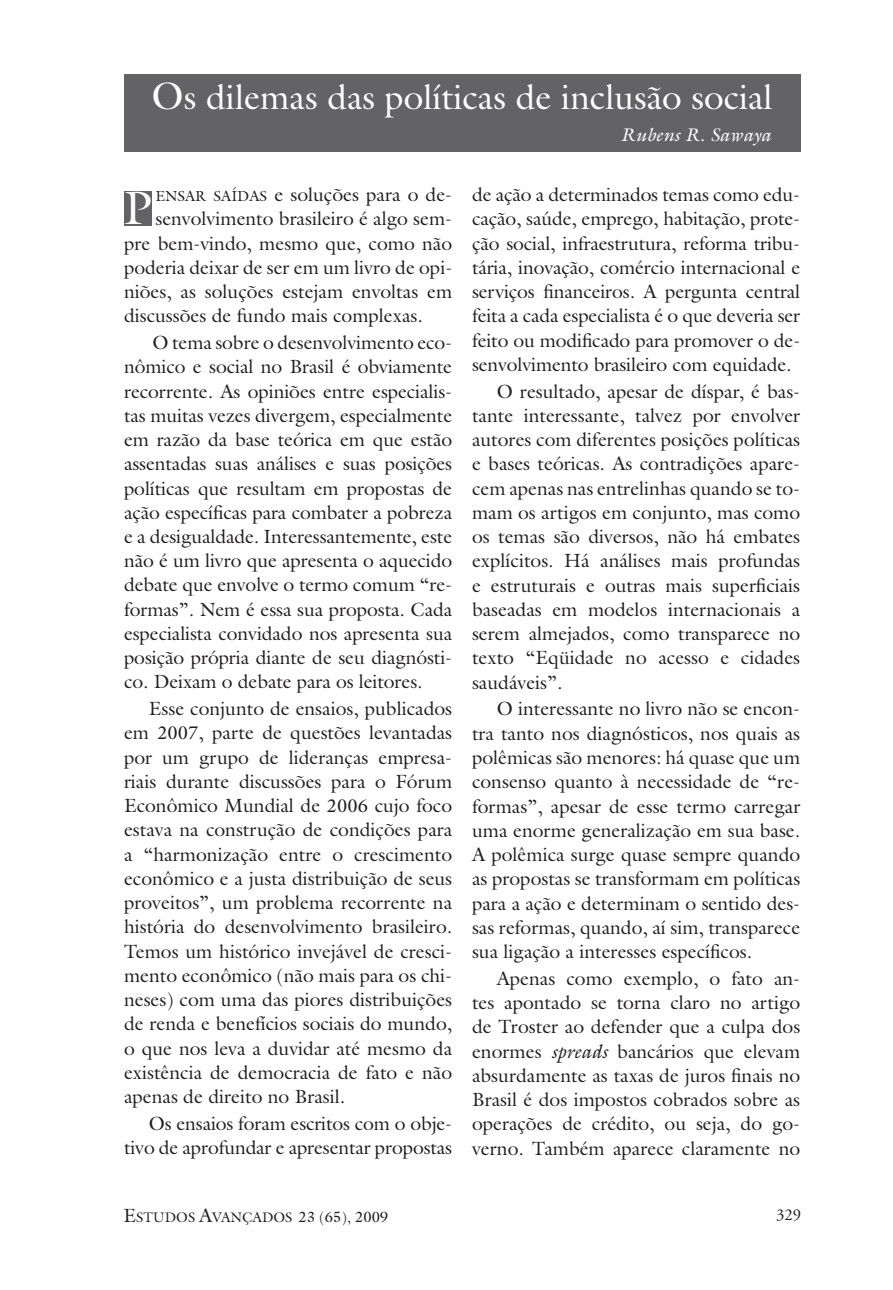
<style>
.page{position:relative;width:893px;height:1290px;background:#fff}
.page>*{position:absolute;margin:0;border:0;box-sizing:border-box;transform-origin:0 0}
.t1{font:47.25px "Galliard";color:#fff}
.t2{font:35px "Galliard";color:#fff}
.t3{font:19.25px/24.3px "Galliard";color:#231f20;text-align:justify}
.t4{font:italic 18.38px "Galliard";letter-spacing:.005em;color:#fff;scale:1.05 1}
.t5{font:16.62px "Adobe Garamond";color:#231f20}
.t6{font:14px "Galliard";color:#231f20}
.s1{font-size:38.5px}
.s2{font-size:14.7px}
.s3{font-size:18.38px}
.s4{font-style:italic}
.s5{font-size:19.25px}
.s6{font-size:14.88px}
.s7{font-size:13.12px}
</style>
<div class="page">
<div style="left:124px;top:74px;width:676px;height:77px;background:#636366"></div>
<div style="left:124px;top:191px;width:28px;height:35px;background:#636366"></div>
<h2 class="t2" style="left:152px;top:74px;width:623px"><span class="s1">O</span>s dilemas das políticas de inclusão social</h2>
<p class="t4" style="left:620px;top:123px;width:145px">Rubens R. Sawaya</p>
<p class="t3" style="left:155px;top:182px;width:298px"><span class="s2">ENSAR SAÍDAS</span> e soluções para o de-</p>
<p class="t3" style="left:155px;top:206px;width:298px">senvolvimento brasileiro é algo sem-</p>
<p class="t3" style="left:124px;top:231px;width:330px">pre bem-vindo, mesmo que, como não</p>
<p class="t3" style="left:124px;top:255px;width:330px">poderia deixar de ser em um livro de opi-</p>
<p class="t3" style="left:124px;top:279px;width:330px">niões, as soluções estejam envoltas em</p>
<p class="t3" style="left:124px;top:303px;width:300px">discussões de fundo mais complexas.</p>
<p class="t3" style="left:124px;top:330px;width:330px;text-indent:28px">O tema sobre o desenvolvimento eco&shy;nômico e social no Brasil é obviamente recorrente. As opiniões entre especialis&shy;tas muitas vezes divergem, especialmente em razão da base teórica em que estão assentadas suas análises e suas posições políticas que resultam em propostas de ação específicas para combater a pobreza e a desigualdade. Interessantemente, este não é um livro que apresenta o aquecido debate que envolve o termo comum “re&shy;formas”. Nem é essa sua proposta. Cada especialista convidado nos apresenta sua posição própria diante de seu diagnósti&shy;co. Deixam o debate para os leitores.</p>
<p class="t3" style="left:124px;top:696px;width:330px;text-indent:25px">Esse conjunto de ensaios, publicados em <span class="s3">2007</span>, parte de questões levantadas por um grupo de lideranças empresa&shy;riais durante discussões para o Fórum Econômico Mundial de <span class="s3">2006</span> cujo foco estava na construção de condições para a “harmonização entre o crescimento econômico e a justa distribuição de seus proveitos”, um problema recorrente na história do desenvolvimento brasileiro.<br>Temos um histórico invejável de cresci&shy;mento econômico (não mais para os chi&shy;neses) com uma das piores distribuições de renda e benefícios sociais do mundo, o que nos leva a duvidar até mesmo da existência de democracia de fato e não apenas de direito no Brasil.</p>
<p class="t3" style="left:124px;top:1110px;width:330px;text-align:right">Os ensaios foram escritos com o obje&shy;tivo de aprofundar e apresentar propostas</p>
<h1 class="t1" style="left:124px;top:178px;width:30px">P</h1>
<p class="t3" style="left:472px;top:182px;width:330px">de ação a determinados temas como edu&shy;cação, saúde, emprego, habitação, prote&shy;ção social, infraestrutura, reforma tribu&shy;tária, inovação, comércio internacional e serviços financeiros. A pergunta central feita a cada especialista é o que deveria ser feito ou modificado para promover o de&shy;senvolvimento brasileiro com equidade.</p>
<p class="t3" style="left:472px;top:378px;width:330px;text-indent:25px">O resultado, apesar de díspar, é bas&shy;tante interessante, talvez por envolver autores com diferentes posições políticas e bases teóricas. As contradições apare&shy;cem apenas nas entrelinhas quando se to&shy;mam os artigos em conjunto, mas como os temas são diversos, não há embates explícitos. Há análises mais profundas e estruturais e outras mais superficiais baseadas em modelos internacionais a serem almejados, como transparece no texto “Eqüidade no acesso e cidades saudáveis”.</p>
<p class="t3" style="left:472px;top:696px;width:330px;text-indent:25px">O interessante no livro não se encon&shy;tra tanto nos diagnósticos, nos quais as polêmicas são menores: há quase que um consenso quanto à necessidade de “re&shy;formas”, apesar de esse termo carregar uma enorme generalização em sua base.<br>A polêmica surge quase sempre quando as propostas se transformam em políticas para a ação e determinam o sentido des&shy;sas reformas, quando, aí sim, transparece sua ligação a interesses específicos.</p>
<p class="t3" style="left:472px;top:966px;width:330px;text-indent:25px">Apenas como exemplo, o fato an&shy;tes apontado se torna claro no artigo de Troster ao defender que a culpa dos enormes <span class="s4">spreads</span> bancários que elevam absurdamente as taxas de juros finais no Brasil é dos impostos cobrados sobre as operações de crédito, ou seja, do go&shy;verno. Também aparece claramente no</p>
<p class="t6" style="left:123px;top:1208px;width:266px"><span class="s5">e</span>studos <span class="s5">a</span>vançados <span class="s6">23 (65)</span><span class="s7">,</span> <span class="s6">2009</span></p>
<p class="t5" style="left:776px;top:1206px;width:26px">329</p>
</div>
